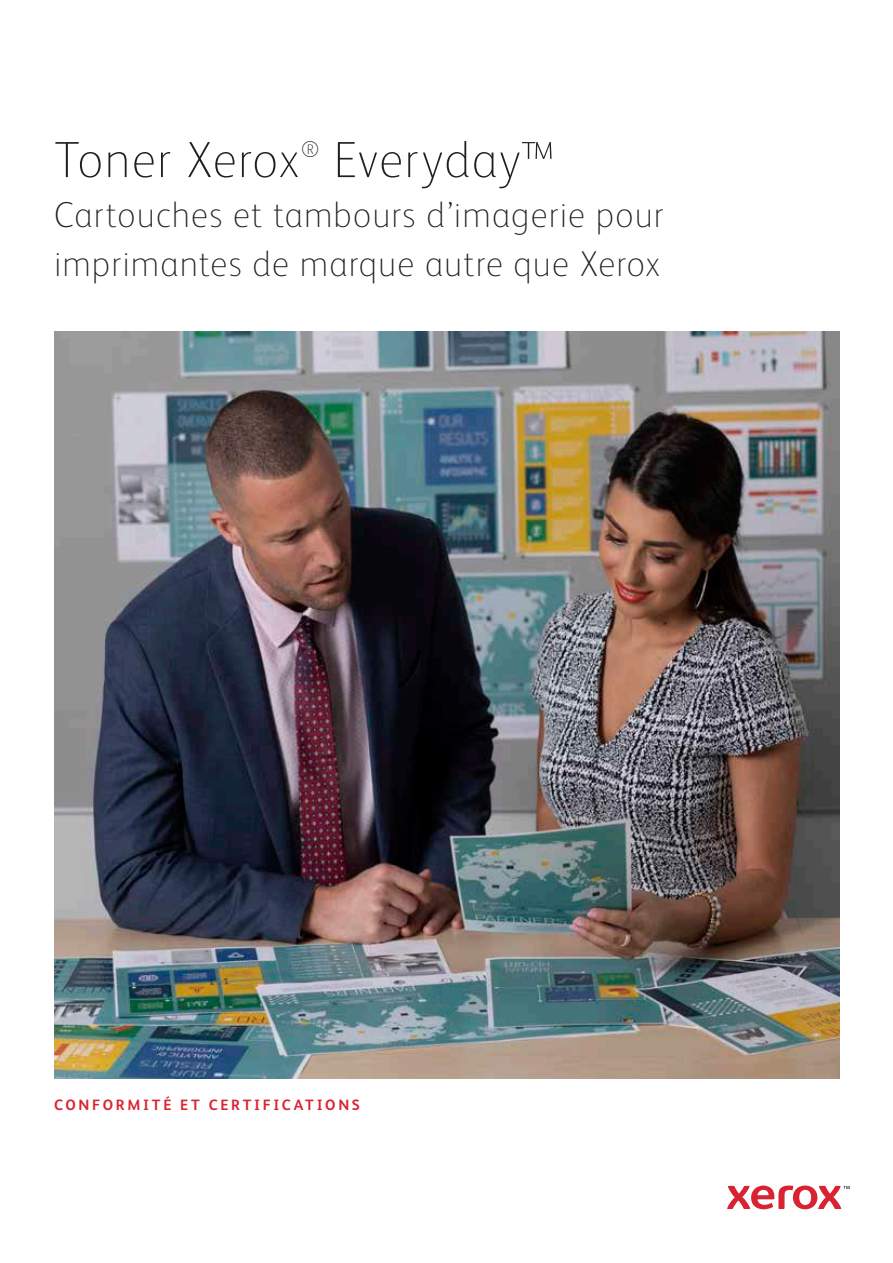
<style>
.page{position:relative;width:893px;height:1263px;background:#fff}
.page>*{position:absolute;margin:0;border:0;box-sizing:border-box;transform-origin:0 0}
.t1{font:100 51px "Xerox Sans";letter-spacing:.025em;color:#231f20}
.t2{font:100 36px/49.5px "Xerox Sans";letter-spacing:.03em;color:#231f20}
.t3{font:100 22.8px "Xerox Sans";color:#231f20}
.t4{font:700 15px "Xerox Sans";letter-spacing:.18em;color:#d92432}
</style>
<div class="page">
<svg style="left:727px;top:1185px;width:123px;height:24px"></svg>
<img style="left:54px;top:332px;width:785px;height:747px">
<h1 class="t1" style="left:54px;top:126px;width:247px">Toner Xerox</h1>
<p class="t3" style="left:301px;top:134px;width:20px">®</p>
<h1 class="t1" style="left:333px;top:126px;width:221px">Everyday™</h1>
<p class="t2" style="left:54px;top:188px;width:611px">Cartouches et tambours d’imagerie pour imprimantes de marque autre que Xerox</p>
<p class="t4" style="left:54px;top:1094px;width:308px">CONFORMITÉ ET CERTIFICATIONS</p>
</div>
